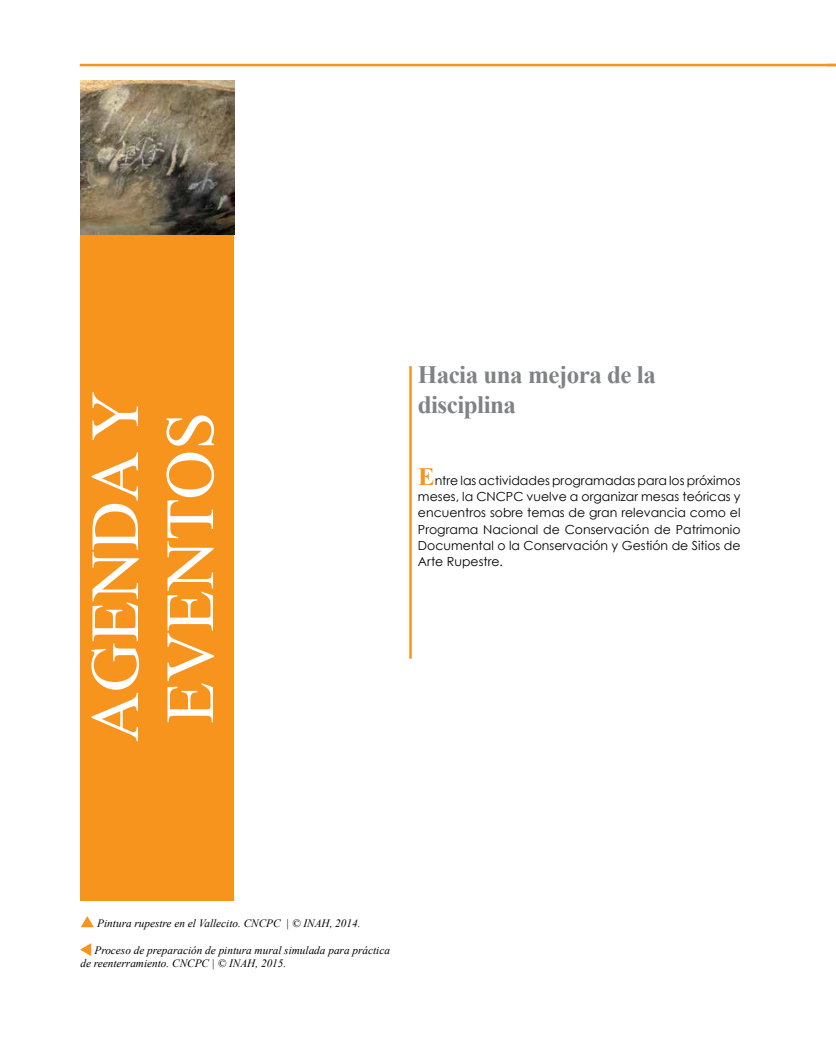
<style>
.page{position:relative;width:836px;height:1061px;background:#fff}
.page>*{position:absolute;margin:0;border:0;box-sizing:border-box;transform-origin:0 0}
.t1{font:68.75px/75px "Times New Roman";color:#fff}
.t2{font:700 25px/30px "Times New Roman";letter-spacing:-.02em;color:#808285}
.t3{font:12.5px/16.2px "Century Gothic";color:#000;text-align:justify}
.t4{font:italic 11.25px/13.5px "Times New Roman";color:#000}
.s1{font-family:"Times New Roman";font-weight:700;font-size:25px;color:#f7941e}
</style>
<div class="page">
<hr style="left:80px;top:64px;width:756px;height:2px;background:#f7941e">
<img style="left:80px;top:81px;width:154px;height:154px">
<div style="left:80px;top:235px;width:154px;height:665px;background:#f7941e"></div>
<hr style="left:409px;top:366px;width:3px;height:293px;background:#f7941e">
<svg style="left:81px;top:916px;width:13px;height:11px"></svg>
<svg style="left:80px;top:943px;width:11px;height:13px"></svg>
<h1 class="t1" style="left:76px;top:742px;width:352px;rotate:-90deg">AGENDA Y<br>EVENTOS</h1>
<h2 class="t2" style="left:418px;top:359px;width:240px">Hacia una mejora de la disciplina</h2>
<p class="t3" style="left:418px;top:472px;width:324px"><span class="s1">E</span>ntre las actividades programadas para los próximos meses, la CNCPC vuelve a organizar mesas teóricas y encuentros sobre temas de gran relevancia como el Programa Nacional de Conservación de Patrimonio Documental o la Conservación y Gestión de Sitios de Arte Rupestre.</p>
<p class="t4" style="left:97px;top:916px;width:265px">Pintura rupestre en el Vallecito. CNCPC | © INAH, 2014.</p>
<p class="t4" style="left:80px;top:943px;width:311px;text-indent:14px">Proceso de preparación de pintura mural simulada para práctica de reenterramiento. CNCPC | © INAH, 2015.</p>
</div>
